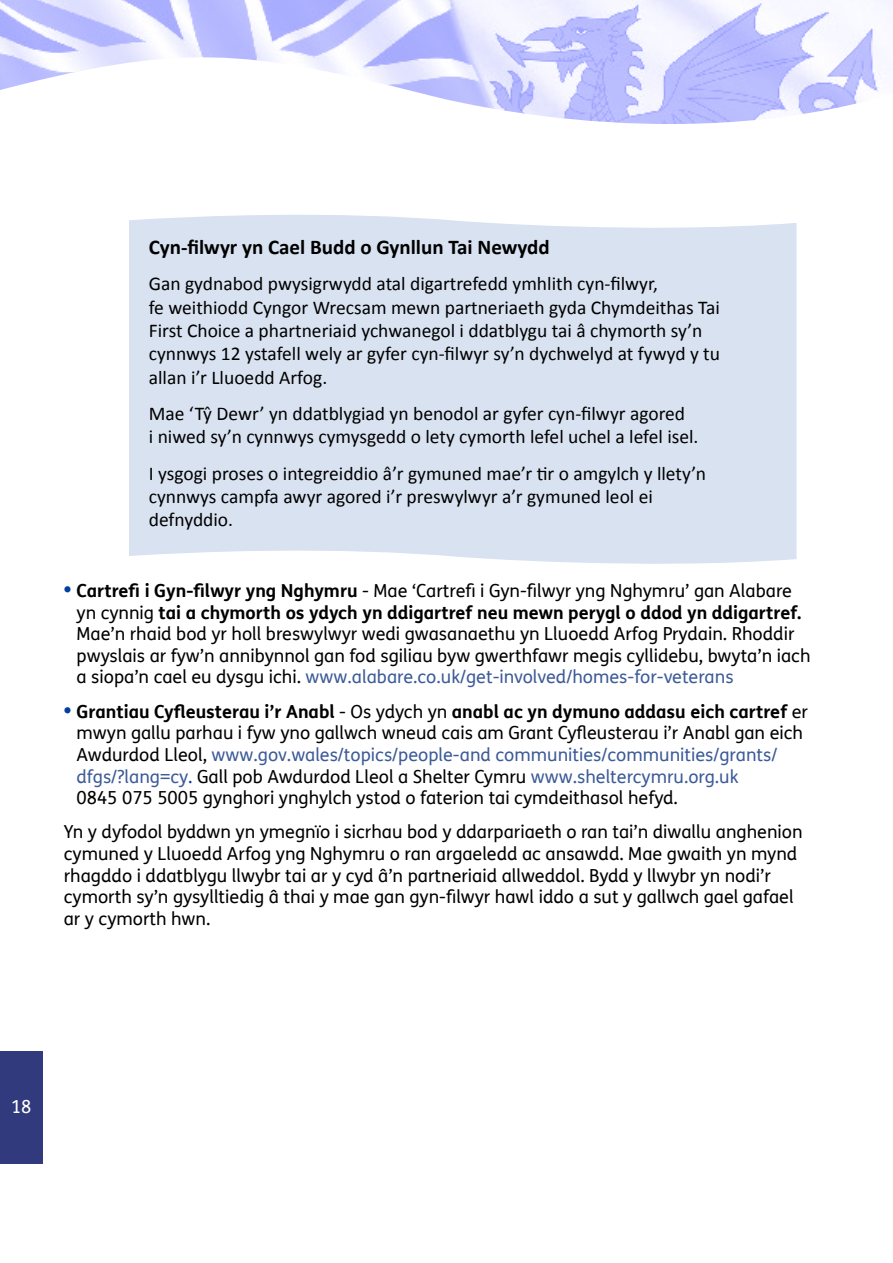
<style>
.page{position:relative;width:893px;height:1263px;background:#fff}
.page>*{position:absolute;margin:0;border:0;box-sizing:border-box;transform-origin:0 0}
.article_header{font:700 21px "Calibri";color:#000}
.t1{font:19.5px/23.4px "Calibri";color:#000}
.Body_text{font:18px/21.6px "FS Me";color:#000}
.indented_body{font:18px "FS Me";color:#000}
.t2{font:18px "FS Me";color:#fff}
.s1{font-weight:800;font-size:21px;color:#003fa2}
.s2{font-weight:700}
.s3{color:#3d5b98}
.s4{color:#003fa2}
</style>
<div class="page">
<div style="left:0;top:1051px;width:43px;height:113px;background:#303a7c"></div>
<img style="left:0;top:0;width:892px;height:124px">
<div style="left:129px;top:214px;width:667px;height:350px;background:#d9e2f1"></div>
<p class="article_header" style="left:149px;top:234px;width:402px">Cyn-filwyr yn Cael Budd o Gynllun Tai Newydd</p>
<p class="t1" style="left:149px;top:272px;width:573px">Gan gydnabod pwysigrwydd atal digartrefedd ymhlith cyn-filwyr,<br>fe weithiodd Cyngor Wrecsam mewn partneriaeth gyda Chymdeithas Tai First Choice a phartneriaid ychwanegol i ddatblygu tai â chymorth sy’n cynnwys 12 ystafell wely ar gyfer cyn-filwyr sy’n dychwelyd at fywyd y tu allan i’r Lluoedd Arfog.</p>
<p class="t1" style="left:149px;top:402px;width:551px">Mae ‘Tŷ Dewr’ yn ddatblygiad yn benodol ar gyfer cyn-filwyr agored<br>i niwed sy’n cynnwys cymysgedd o lety cymorth lefel uchel a lefel isel.</p>
<p class="t1" style="left:149px;top:461px;width:559px">I ysgogi proses o integreiddio â’r gymuned mae’r tir o amgylch y llety’n cynnwys campfa awyr agored i’r preswylwyr a’r gymuned leol ei defnyddio.</p>
<p class="Body_text" style="left:77px;top:579px;width:735px;text-indent:-13px"><span class="s1">•</span> <span class="s2">Cartrefi i Gyn-filwyr yng Nghymru</span> - Mae ‘Cartrefi i Gyn-filwyr yng Nghymru’ gan Alabare yn cynnig <span class="s2">tai a chymorth os ydych yn ddigartref neu mewn perygl o ddod yn ddigartref.<br></span>Mae’n rhaid bod yr holl breswylwyr wedi gwasanaethu yn Lluoedd Arfog Prydain. Rhoddir pwyslais ar fyw’n annibynnol gan fod sgiliau byw gwerthfawr megis cyllidebu, bwyta’n iach a siopa’n cael eu dysgu ichi. <span class="s3">www.alabare.co.uk/get-involved/homes-for-veterans</span></p>
<p class="Body_text" style="left:77px;top:700px;width:733px;text-indent:-13px"><span class="s1">•</span> <span class="s2">Grantiau Cyfleusterau i’r Anabl</span> - Os ydych yn <span class="s2">anabl ac yn dymuno addasu eich cartref</span> er mwyn gallu parhau i fyw yno gallwch wneud cais am Grant Cyfleusterau i’r Anabl gan eich Awdurdod Lleol, <span class="s3">www.gov.wales/topics/people-and communities/communities/grants/ dfgs/?lang=cy</span><span class="s4">.</span> Gall pob Awdurdod Lleol a Shelter Cymru <span class="s3">www.sheltercymru.org.uk</span></p>
<p class="indented_body" style="left:77px;top:785px;width:603px">0845 075 5005 gynghori ynghylch ystod o faterion tai cymdeithasol hefyd.</p>
<p class="Body_text" style="left:64px;top:821px;width:740px">Yn y dyfodol byddwn yn ymegnïo i sicrhau bod y ddarpariaeth o ran tai’n diwallu anghenion cymuned y Lluoedd Arfog yng Nghymru o ran argaeledd ac ansawdd. Mae gwaith yn mynd rhagddo i ddatblygu llwybr tai ar y cyd â’n partneriaid allweddol. Bydd y llwybr yn nodi’r cymorth sy’n gysylltiedig â thai y mae gan gyn-filwyr hawl iddo a sut y gallwch gael gafael ar y cymorth hwn.</p>
<p class="t2" style="left:11px;top:1095px;width:22px">18</p>
</div>
